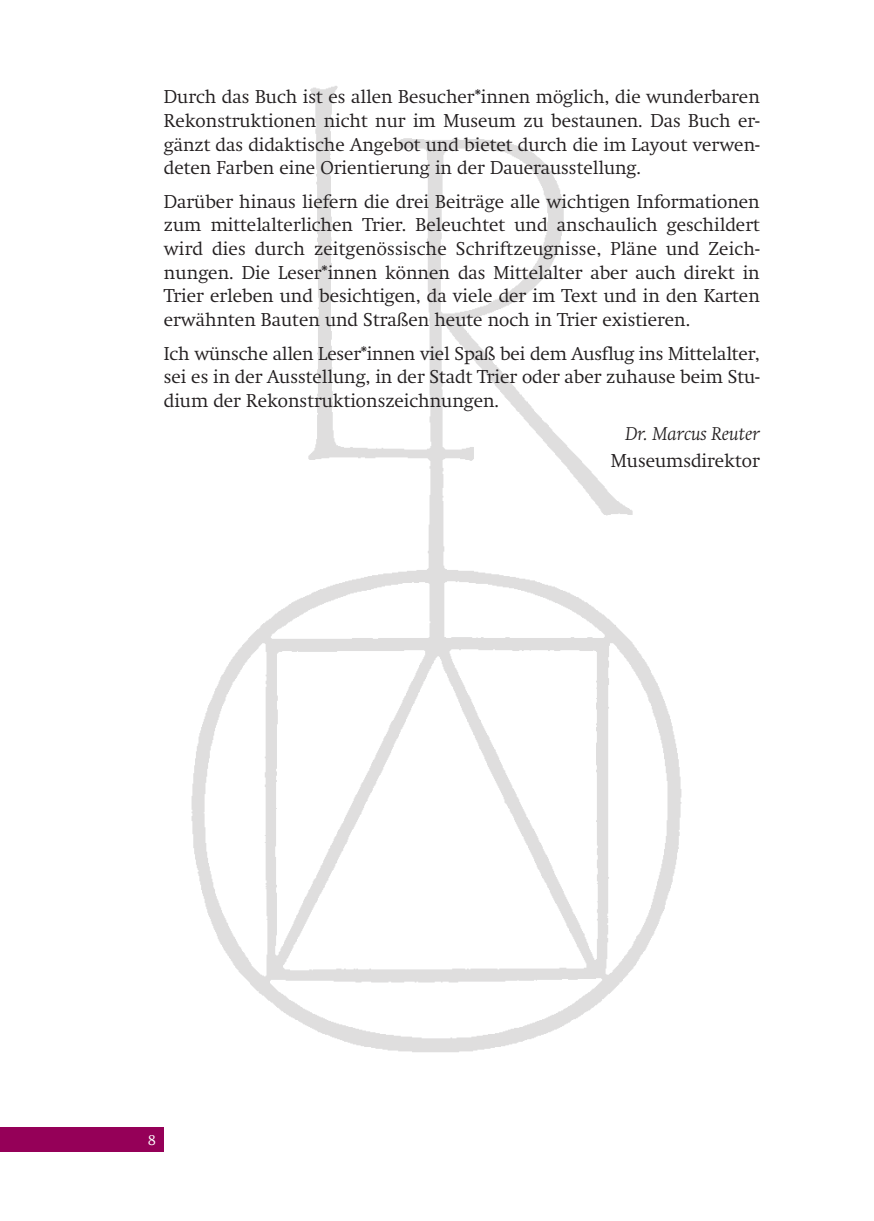
<style>
.page{position:relative;width:874px;height:1221px;background:#fff}
.page>*{position:absolute;margin:0;border:0;box-sizing:border-box;transform-origin:0 0}
.t1{font:300 18.38px/23.6px "Swift";color:#231f20;text-align:justify}
.t2{font:italic 300 18.38px "Swift";color:#231f20}
.t3{font:300 14.88px "Swift";color:#fff}
</style>
<div class="page">
<div style="left:0;top:1126px;width:164px;height:25px;background:#950058"></div>
<img style="left:191px;top:86px;width:491px;height:966px">
<p class="t1" style="left:164px;top:85px;width:597px">Durch das Buch ist es allen Besucher*innen möglich, die wunderbaren Rekonstruktionen nicht nur im Museum zu bestaunen. Das Buch er&shy;gänzt das didaktische Angebot und bietet durch die im Layout verwen&shy;deten Farben eine Orientierung in der Dauerausstellung.</p>
<p class="t1" style="left:164px;top:190px;width:597px">Darüber hinaus liefern die drei Beiträge alle wichtigen Informationen zum mittelalterlichen Trier. Beleuchtet und anschaulich geschildert wird dies durch zeitgenössische Schriftzeugnisse, Pläne und Zeich&shy;nungen. Die Leser*innen können das Mittelalter aber auch direkt in Trier erleben und besichtigen, da viele der im Text und in den Karten erwähnten Bauten und Straßen heute noch in Trier existieren.</p>
<p class="t1" style="left:164px;top:341px;width:597px">Ich wünsche allen Leser*innen viel Spaß bei dem Ausflug ins Mittelalter, sei es in der Ausstellung, in der Stadt Trier oder aber zuhause beim Stu&shy;dium der Rekonstruktionszeichnungen.</p>
<p class="t2" style="left:625px;top:423px;width:136px">Dr. Marcus Reuter</p>
<p class="t1" style="left:610px;top:448px;width:150px">Museumsdirektor</p>
<p class="t3" style="left:148px;top:1130px;width:10px">8</p>
</div>
